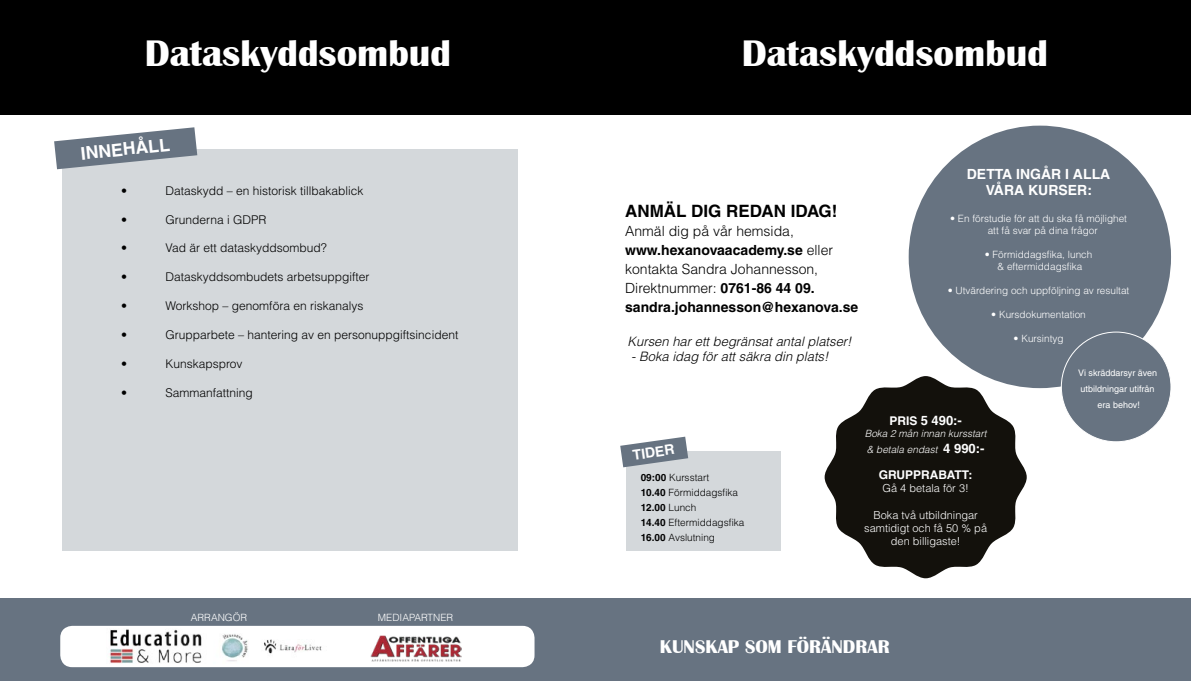
<style>
.page{position:relative;width:1191px;height:681px;background:#fff}
.page>*{position:absolute;margin:0;border:0;box-sizing:border-box;transform-origin:0 0}
.t1{font:700 38px "Britannic";color:#fff}
.t2{font:700 19px "Britannic";color:#fff}
.t3{font:700 17.7px "Helvetica";color:#fff}
.t4{font:700 17px "Helvetica";color:#000}
.t5{font:300 14px/19px "Helvetica";color:#000}
.t6{font:700 14px/16.8px "Helvetica";color:#fff;text-align:center}
.t7{font:italic 300 13px "Helvetica";color:#000}
.t8{font:700 13px "Helvetica";color:#fff}
.t9{font:300 12px "Helvetica";color:#000}
.t10{font:700 12px "Helvetica";color:#fff}
.t11{font:300 11px/13.2px "Helvetica";color:#fff;text-align:center}
.t12{font:300 10px/12px "Helvetica";color:#fff}
.t13{font:300 10px/15px "Helvetica";color:#000}
.t14{font:italic 300 10px/15.6px "Helvetica";color:#fff}
.t15{font:9px/16px "Helvetica";color:#fff;text-align:center}
.s1{font-weight:700}
.s2{font-size:12px}
.s3{font-weight:700;font-style:normal;font-size:13px}
</style>
<div class="page">
<div style="left:0;top:598px;width:1191px;height:82px;background:#677381"></div>
<div style="left:597px;top:0;width:594px;height:114px;background:#000"></div>
<div style="left:626px;top:451px;width:154px;height:100px;background:#d4d8db"></div>
<svg style="left:620px;top:436px;width:68px;height:31px"></svg>
<div style="left:908px;top:125px;width:263px;height:263px;background:#677381;border-radius:50%"></div>
<svg style="left:824px;top:376px;width:202px;height:202px;fill:#13110c"></svg>
<div style="left:1061px;top:332px;width:110px;height:109px;background:#677381;border-radius:50%"></div>
<div style="left:0;top:0;width:596px;height:114px;background:#000"></div>
<div style="left:62px;top:149px;width:456px;height:402px;background:#d4d8db"></div>
<svg style="left:54px;top:127px;width:143px;height:42px"></svg>
<div style="left:60px;top:625px;width:474px;height:42px;background:#fff;border-radius:12px"></div>
<img style="left:370px;top:635px;width:91px;height:26px">
<img style="left:110px;top:629px;width:212px;height:35px">
<h1 class="t1" style="left:145px;top:32px;width:308px">Dataskyddsombud</h1>
<h3 class="t3" style="left:80px;top:143px;width:91px;rotate:-6deg">INNEHÅLL</h3>
<p class="t9" style="left:121px;top:183px;width:7px">•</p>
<p class="t9" style="left:165px;top:183px;width:200px">Dataskydd – en historisk tillbakablick</p>
<p class="t9" style="left:121px;top:212px;width:7px">•</p>
<p class="t9" style="left:165px;top:212px;width:102px">Grunderna i GDPR</p>
<p class="t9" style="left:121px;top:240px;width:7px">•</p>
<p class="t9" style="left:165px;top:240px;width:163px">Vad är ett dataskyddsombud?</p>
<p class="t9" style="left:121px;top:269px;width:7px">•</p>
<p class="t9" style="left:165px;top:269px;width:206px">Dataskyddsombudets arbetsuppgifter</p>
<p class="t9" style="left:121px;top:298px;width:7px">•</p>
<p class="t9" style="left:165px;top:298px;width:199px">Workshop – genomföra en riskanalys</p>
<p class="t9" style="left:121px;top:327px;width:7px">•</p>
<p class="t9" style="left:165px;top:327px;width:294px">Grupparbete – hantering av en personuppgiftsincident</p>
<p class="t9" style="left:121px;top:356px;width:7px">•</p>
<p class="t9" style="left:165px;top:356px;width:79px">Kunskapsprov</p>
<p class="t9" style="left:121px;top:384px;width:7px">•</p>
<p class="t9" style="left:165px;top:384px;width:89px">Sammanfattning</p>
<p class="t12" style="left:191px;top:611px;width:58px">ARRANGÖR</p>
<p class="t12" style="left:378px;top:611px;width:77px">MEDIAPARTNER</p>
<h1 class="t1" style="left:742px;top:32px;width:308px">Dataskyddsombud</h1>
<h3 class="t4" style="left:625px;top:200px;width:214px">ANMÄL DIG REDAN IDAG!</h3>
<p class="t5" style="left:625px;top:221px;width:235px">Anmäl dig på vår hemsida, <span class="s1">www.hexanovaacademy.se</span> eller kontakta Sandra Johannesson,<br>Direktnummer: <span class="s1">0761-86 44 09. sandra.johannesson@hexanova.se</span></p>
<p class="t7" style="left:627px;top:333px;width:225px">Kursen har ett begränsat antal platser!</p>
<p class="t7" style="left:631px;top:348px;width:199px">- Boka idag för att säkra din plats!</p>
<p class="t6" style="left:967px;top:165px;width:145px">DETTA INGÅR I ALLA<br>VÅRA KURSER:</p>
<p class="t12" style="left:987px;top:212px;width:141px;text-indent:-38px">• En förstudie för att du ska få möjlighet att få svar på dina frågor</p>
<p class="t12" style="left:984px;top:248px;width:109px;text-align:center">• Förmiddagsfika, lunch &amp; eftermiddagsfika</p>
<p class="t12" style="left:947px;top:284px;width:183px">• Utvärdering och uppföljning av resultat</p>
<p class="t12" style="left:991px;top:308px;width:96px">• Kursdokumentation</p>
<p class="t12" style="left:1013px;top:332px;width:52px">• Kursintyg</p>
<p class="t15" style="left:1078px;top:364px;width:81px">Vi skräddarsyr även utbildningar utifrån era behov!</p>
<p class="t6" style="left:631px;top:446px;width:44px;rotate:-8deg">TIDER</p>
<p class="t13" style="left:640px;top:469px;width:105px"><span class="s1">09:00</span> Kursstart<br><span class="s1">10.40</span> Förmiddagsfika<br><span class="s1">12.00</span> Lunch<br><span class="s1">14.40</span> Eftermiddagsfika<br><span class="s1">16.00</span> Avslutning</p>
<p class="t8" style="left:889px;top:412px;width:74px"><span class="s2">PRIS</span> 5 490:-</p>
<p class="t14" style="left:864px;top:425px;width:123px">Boka 2 mån innan kursstart &amp; betala endast <span class="s3">4 990:-</span></p>
<p class="t10" style="left:878px;top:467px;width:95px">GRUPPRABATT:</p>
<p class="t11" style="left:882px;top:481px;width:88px">Gå 4 betala för 3!</p>
<p class="t11" style="left:864px;top:508px;width:124px">Boka två utbildningar samtidigt och få 50 % på den billigaste!</p>
<h2 class="t2" style="left:660px;top:635px;width:231px">KUNSKAP SOM FÖRÄNDRAR</h2>
</div>
